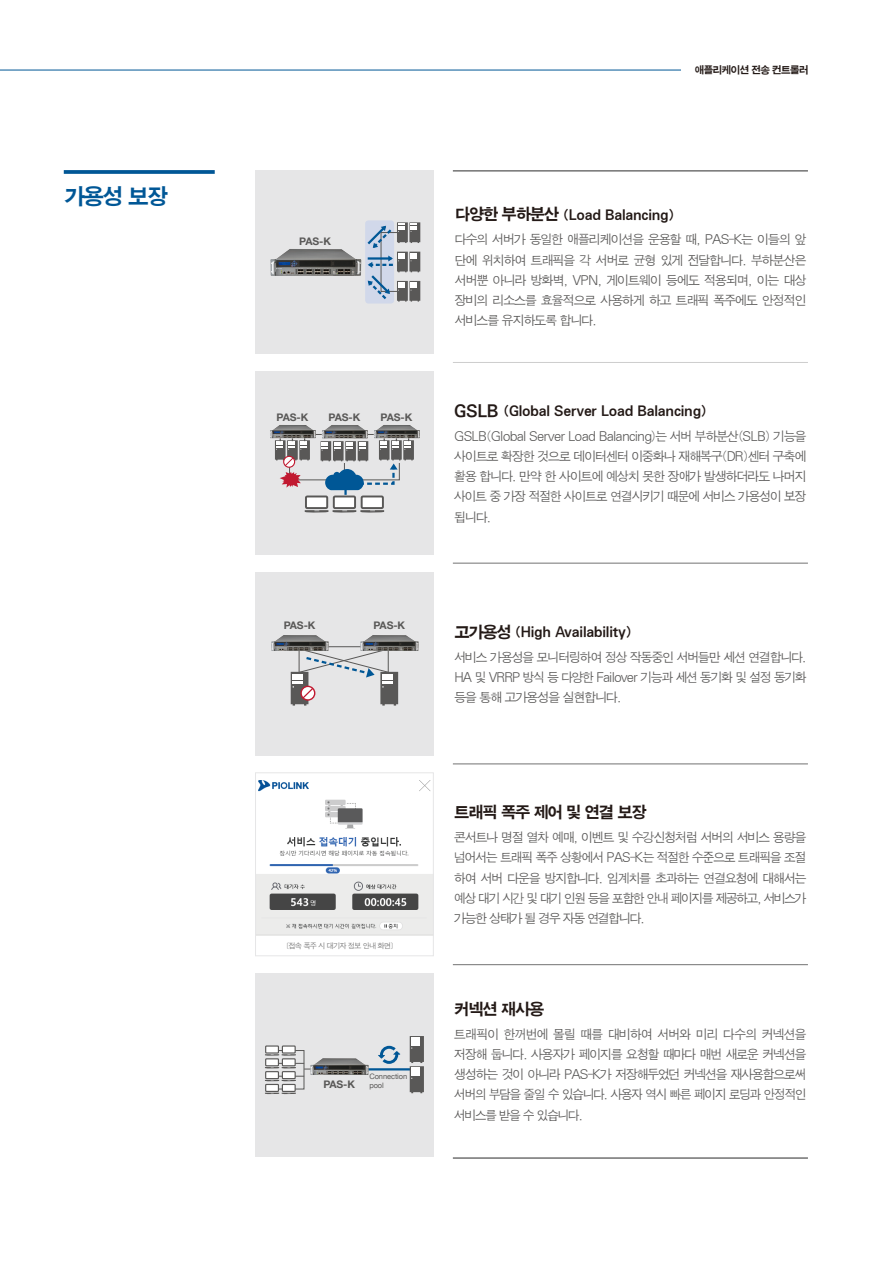
<style>
.page{position:relative;width:893px;height:1263px;background:#fff}
.page>*{position:absolute;margin:0;border:0;box-sizing:border-box;transform-origin:0 0}
.t1{font:22.5px "SMK Gothic Std";color:#005796}
.t2{font:16.5px "SMK Gothic Std";letter-spacing:-.12em;color:#231916}
.t3{font:13.5px "SMK Gothic Std";letter-spacing:-.07em;color:#231916}
.t4{font:12.75px/20.2px "SMJ Gothic Std";letter-spacing:-.12em;color:#595857;text-align:justify;scale:.96 1}
.t5{font:12.75px/20.2px "SMJ Gothic Std";letter-spacing:-.12em;color:#595857;text-align:justify}
.t6{font:700 10.5px "Helvetica Neue";letter-spacing:-.045em;color:#595857}
.t7{font:10.5px "SMK Gothic Std";letter-spacing:-.12em;color:#231916}
.t8{font:7.5px "SMJ Gothic Std";letter-spacing:-.12em;color:#727272}
.t9{font:7.5px/9px "Helvetica Neue";letter-spacing:-.01em;color:#595857}
.t10{font:6.6px "Malgun Gothic";letter-spacing:-.125em;color:#404141}
.s1{font-family:"Arial"}
.s2{font-size:16.5px}
</style>
<div class="page">
<hr style="left:0;top:70px;width:681px;height:1px;background:#005796">
<svg style="left:64px;top:170px;width:151px;height:4px"></svg>
<div style="left:255px;top:371px;width:179px;height:184px;background:#e6e6e7"></div>
<div style="left:255px;top:572px;width:179px;height:183px;background:#e6e6e7"></div>
<img style="left:271px;top:635px;width:58px;height:16px">
<img style="left:360px;top:635px;width:59px;height:16px">
<svg style="left:291px;top:647px;width:107px;height:58px"></svg>
<div style="left:255px;top:170px;width:179px;height:184px;background:#e6e6e7"></div>
<div style="left:255px;top:973px;width:179px;height:184px;background:#e6e6e7"></div>
<svg style="left:257px;top:780px;width:175px;height:155px"></svg>
<div style="left:255px;top:772px;width:179px;height:184px;border:1px solid #e6e6e7"></div>
<hr style="left:453px;top:362px;width:355px;height:1px;background:#727272">
<hr style="left:453px;top:170px;width:355px;height:2px;background:#727272">
<hr style="left:453px;top:1157px;width:355px;height:2px;background:#727272">
<hr style="left:453px;top:563px;width:355px;height:1px;background:#727272">
<hr style="left:453px;top:764px;width:355px;height:1px;background:#727272">
<hr style="left:453px;top:964px;width:355px;height:1px;background:#727272">
<img style="left:270px;top:249px;width:92px;height:27px">
<div style="left:365px;top:220px;width:29px;height:84px;background:#d1d8ea;border-radius:3px"></div>
<svg style="left:367px;top:222px;width:53px;height:80px"></svg>
<div style="left:289px;top:434px;width:111px;height:4px;border:1px solid #595857"></div>
<div style="left:289px;top:463px;width:111px;height:17px;border:1px solid #595857"></div>
<img style="left:321px;top:425px;width:47px;height:12px">
<img style="left:270px;top:425px;width:46px;height:13px">
<img style="left:373px;top:425px;width:47px;height:13px">
<svg style="left:321px;top:437px;width:93px;height:66px"></svg>
<svg style="left:275px;top:437px;width:35px;height:51px"></svg>
<div style="left:306px;top:497px;width:21px;height:11px;background:#fff"></div>
<div style="left:334px;top:497px;width:21px;height:11px;background:#fff"></div>
<div style="left:362px;top:497px;width:21px;height:11px;background:#fff"></div>
<div style="left:305px;top:495px;width:23px;height:14px;border:2px solid #595857"></div>
<div style="left:333px;top:495px;width:23px;height:14px;border:2px solid #595857"></div>
<svg style="left:305px;top:510px;width:79px;height:3px"></svg>
<div style="left:361px;top:495px;width:23px;height:14px;border:2px solid #595857"></div>
<svg style="left:378px;top:1046px;width:22px;height:18px"></svg>
<hr style="left:271px;top:1076px;width:33px;height:1px;background:#595857">
<hr style="left:271px;top:1063px;width:33px;height:1px;background:#595857">
<div style="left:266px;top:1046px;width:12px;height:7px;background:#fff"></div>
<div style="left:265px;top:1045px;width:14px;height:8px;border:1px solid #595857"></div>
<svg style="left:265px;top:1054px;width:31px;height:2px"></svg>
<div style="left:282px;top:1046px;width:13px;height:7px;background:#fff"></div>
<div style="left:282px;top:1045px;width:14px;height:8px;border:1px solid #595857"></div>
<div style="left:266px;top:1059px;width:12px;height:7px;background:#fff"></div>
<div style="left:265px;top:1058px;width:14px;height:8px;border:1px solid #595857"></div>
<svg style="left:265px;top:1067px;width:31px;height:2px"></svg>
<div style="left:282px;top:1059px;width:13px;height:7px;background:#fff"></div>
<div style="left:282px;top:1058px;width:14px;height:8px;border:1px solid #595857"></div>
<div style="left:266px;top:1072px;width:12px;height:6px;background:#fff"></div>
<div style="left:265px;top:1071px;width:14px;height:8px;border:1px solid #595857"></div>
<svg style="left:265px;top:1080px;width:31px;height:1px"></svg>
<div style="left:282px;top:1072px;width:13px;height:6px;background:#fff"></div>
<div style="left:282px;top:1071px;width:14px;height:8px;border:1px solid #595857"></div>
<div style="left:266px;top:1084px;width:12px;height:7px;background:#fff"></div>
<div style="left:265px;top:1084px;width:14px;height:8px;border:1px solid #595857"></div>
<svg style="left:265px;top:1093px;width:31px;height:1px"></svg>
<div style="left:282px;top:1084px;width:13px;height:7px;background:#fff"></div>
<div style="left:282px;top:1084px;width:14px;height:8px;border:1px solid #595857"></div>
<hr style="left:368px;top:1068px;width:43px;height:2px;background:#005796">
<svg style="left:410px;top:1036px;width:14px;height:57px"></svg>
<img style="left:310px;top:1058px;width:58px;height:16px">
<p class="t1" style="left:64px;top:185px;width:106px">가용성 보장</p>
<p class="t7" style="left:694px;top:65px;width:116px">애플리케이션 전송 컨트롤러</p>
<p class="t6" style="left:299px;top:234px;width:33px">PAS-K</p>
<p class="t6" style="left:277px;top:411px;width:33px">PAS-K</p>
<p class="t6" style="left:329px;top:411px;width:33px">PAS-K</p>
<p class="t6" style="left:381px;top:411px;width:33px">PAS-K</p>
<p class="t6" style="left:284px;top:618px;width:33px">PAS-K</p>
<p class="t6" style="left:373px;top:618px;width:33px">PAS-K</p>
<p class="t8" style="left:286px;top:941px;width:110px">[접속 폭주 시 대기자 정보 안내 화면]</p>
<p class="t10" style="left:291px;top:942px;width:98px"><span class="s1">[</span> 접속 폭주 시대기자 정보 안내 화면 <span class="s1">]</span></p>
<p class="t6" style="left:323px;top:1077px;width:33px">PAS-K</p>
<p class="t9" style="left:369px;top:1072px;width:39px">Connection pool</p>
<p class="t3" style="left:455px;top:208px;width:222px"><span class="s2">다양한 부하분산</span> (Load Balancing)</p>
<p class="t5" style="left:455px;top:230px;width:354px">다수의 서버가 동일한 애플리케이션을 운용할 때, PAS-K는 이들의 앞 단에 위치하여 트래픽을 각 서버로 균형 있게 전달합니다. 부하분산은 서버뿐 아니라 방화벽, VPN, 게이트웨이 등에도 적용되며, 이는 대상 장비의 리소스를 효율적으로 사용하게 하고 트래픽 폭주에도 안정적인 서비스를 유지하도록 합니다.</p>
<p class="t3" style="left:454px;top:404px;width:255px"><span class="s2">GSLB</span> (Global Server Load Balancing)</p>
<p class="t4" style="left:454px;top:426px;width:369px">GSLB(Global Server Load Balancing)는 서버 부하분산(SLB) 기능을 사이트로 확장한 것으로 데이터센터 이중화나 재해복구(DR)센터 구축에 활용 합니다. 만약 한 사이트에 예상치 못한 장애가 발생하더라도 나머지 사이트 중 가장 적절한 사이트로 연결시키기 때문에 서비스 가용성이 보장 됩니다.</p>
<p class="t3" style="left:454px;top:625px;width:179px"><span class="s2">고가용성</span> (High Availability)</p>
<p class="t4" style="left:454px;top:647px;width:369px">서비스 가용성을 모니터링하여 정상 작동중인 서버들만 세션 연결합니다.<br>HA 및 VRRP 방식 등 다양한 Failover 기능과 세션 동기화 및 설정 동기화 등을 통해 고가용성을 실현합니다.</p>
<p class="t2" style="left:454px;top:804px;width:195px">트래픽 폭주 제어 및 연결 보장</p>
<p class="t4" style="left:454px;top:828px;width:369px">콘서트나 명절 열차 예매, 이벤트 및 수강신청처럼 서버의 서비스 용량을 넘어서는 트래픽 폭주 상황에서 PAS-K는 적절한 수준으로 트래픽을 조절 하여 서버 다운을 방지합니다. 임계치를 초과하는 연결요청에 대해서는 예상 대기 시간 및 대기 인원 등을 포함한 안내 페이지를 제공하고, 서비스가 가능한 상태가 될 경우 자동 연결합니다.</p>
<p class="t2" style="left:454px;top:1000px;width:92px">커넥션 재사용</p>
<p class="t4" style="left:454px;top:1024px;width:369px">트래픽이 한꺼번에 몰릴 때를 대비하여 서버와 미리 다수의 커넥션을 저장해 둡니다. 사용자가 페이지를 요청할 때마다 매번 새로운 커넥션을 생성하는 것이 아니라 PAS-K가 저장해두었던 커넥션을 재사용함으로써 서버의 부담을 줄일 수 있습니다. 사용자 역시 빠른 페이지 로딩과 안정적인 서비스를 받을 수 있습니다.</p>
</div>
